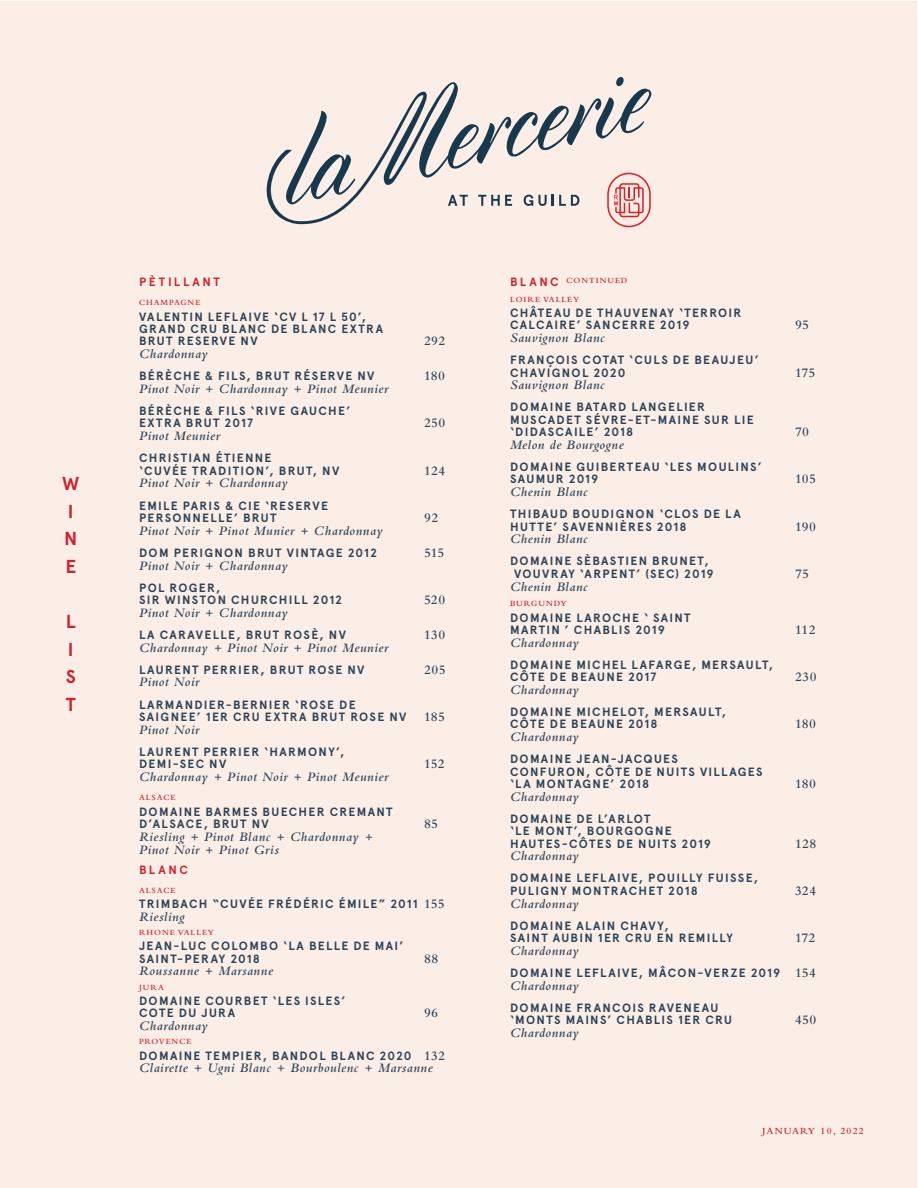
<style>
.page{position:relative;width:918px;height:1188px;background:#fff}
.page>*{position:absolute;margin:0;border:0;box-sizing:border-box;transform-origin:0 0}
.t1{font:700 18.75px/27.6px "Apercu";color:#cf2230}
.t2{font:italic 600 13.5px/12.8px "Bembo Std";letter-spacing:.045em;color:#2d4356}
.t3{font:600 13.5px "Bembo Std";letter-spacing:.015em;color:#2d4356}
.t4{font:700 12px/12.3px "Apercu";letter-spacing:.11em;color:#2d4356}
.t5{font:700 12px "Apercu";letter-spacing:.225em;color:#cf2230}
.t6{font:600 9.75px "Bembo Std";letter-spacing:.12em;color:#cf2230}
.t7{font:600 8.25px "Bembo Std";letter-spacing:.12em;color:#cf2230}
.s1{font-family:"Bembo Std";font-weight:600;font-size:13.5px}
.s2{font-family:"Apercu";font-weight:700;font-size:12px}
</style>
<div class="page">
<div style="left:1px;top:1px;width:916px;height:1186px;background:#faeee7"></div>
<svg style="left:266px;top:77px;width:386px;height:150px"></svg>
<h1 class="t1" style="left:62px;top:470px;width:19px">W<br>I<br>N<br>E</h1>
<h1 class="t1" style="left:66px;top:608px;width:12px;text-align:justify">L I S T</h1>
<p class="t5" style="left:139px;top:274px;width:82px">PÈTILLANT</p>
<p class="t7" style="left:139px;top:298px;width:63px">CHAMPAGNE</p>
<p class="t4" style="left:139px;top:310px;width:246px">VALENTIN LEFLAIVE ‘CV L 17 L 50’,<br>GRAND CRU BLANC DE BLANC EXTRA<br>BRUT RESERVE NV</p>
<p class="t3" style="left:424px;top:334px;width:23px">292</p>
<p class="t2" style="left:139px;top:348px;width:70px">Chardonnay</p>
<p class="t4" style="left:139px;top:370px;width:237px">BÉRÈCHE &amp; FILS, BRUT RÉSERVE NV</p>
<p class="t3" style="left:424px;top:369px;width:23px">180</p>
<p class="t2" style="left:139px;top:382px;width:251px">Pinot Noir + Chardonnay + Pinot Meunier</p>
<p class="t4" style="left:139px;top:405px;width:213px">BÉRÈCHE &amp; FILS ‘RIVE GAUCHE’<br>EXTRA BRUT 2017</p>
<p class="t3" style="left:424px;top:416px;width:23px">250</p>
<p class="t2" style="left:139px;top:430px;width:83px">Pinot Meunier</p>
<p class="t4" style="left:139px;top:452px;width:202px">CHRISTIAN ÉTIENNE<br>‘CUVÉE TRADITION’, BRUT, NV</p>
<p class="t2" style="left:139px;top:477px;width:150px">Pinot Noir + Chardonnay</p>
<p class="t4" style="left:139px;top:499px;width:190px">EMILE PARIS &amp; CIE ‘RESERVE<br>PERSONNELLE’ BRUT</p>
<p class="t3" style="left:424px;top:463px;width:23px">124</p>
<p class="t3" style="left:424px;top:510px;width:16px">92</p>
<p class="t2" style="left:139px;top:524px;width:245px">Pinot Noir + Pinot Munier + Chardonnay</p>
<p class="t4" style="left:139px;top:546px;width:239px">DOM PERIGNON BRUT VINTAGE 2012</p>
<p class="t3" style="left:424px;top:545px;width:22px">515</p>
<p class="t2" style="left:139px;top:559px;width:150px">Pinot Noir + Chardonnay</p>
<p class="t4" style="left:139px;top:581px;width:205px">POL ROGER,<br>SIR WINSTON CHURCHILL 2012</p>
<p class="t3" style="left:424px;top:592px;width:23px">520</p>
<p class="t2" style="left:139px;top:606px;width:150px">Pinot Noir + Chardonnay</p>
<p class="t4" style="left:139px;top:629px;width:208px">LA CARAVELLE, BRUT ROSÈ, NV</p>
<p class="t3" style="left:424px;top:627px;width:23px">130</p>
<p class="t2" style="left:139px;top:641px;width:251px">Chardonnay + Pinot Noir + Pinot Meunier</p>
<p class="t4" style="left:139px;top:663px;width:227px">LAURENT PERRIER, BRUT ROSE NV</p>
<p class="t3" style="left:424px;top:662px;width:23px">205</p>
<p class="t2" style="left:139px;top:676px;width:62px">Pinot Noir</p>
<p class="t4" style="left:139px;top:698px;width:269px">LARMANDIER-BERNIER ‘ROSE DE<br>SAIGNEE’ 1ER CRU EXTRA BRUT ROSE NV</p>
<p class="t3" style="left:424px;top:709px;width:22px">185</p>
<p class="t2" style="left:139px;top:723px;width:62px">Pinot Noir</p>
<p class="t4" style="left:139px;top:745px;width:207px">LAURENT PERRIER ‘HARMONY’,<br>DEMI-SEC NV</p>
<p class="t3" style="left:424px;top:756px;width:22px">152</p>
<p class="t2" style="left:139px;top:770px;width:251px">Chardonnay + Pinot Noir + Pinot Meunier</p>
<p class="t7" style="left:139px;top:793px;width:38px">ALSACE</p>
<p class="t4" style="left:139px;top:805px;width:255px">DOMAINE BARMES BUECHER CREMANT<br>D’ALSACE, BRUT NV</p>
<p class="t3" style="left:424px;top:816px;width:16px">85</p>
<p class="t2" style="left:139px;top:830px;width:235px">Riesling + Pinot Blanc + Chardonnay +<br>Pinot Noir + Pinot Gris</p>
<p class="t5" style="left:139px;top:862px;width:50px">BLANC</p>
<p class="t7" style="left:139px;top:885px;width:38px">ALSACE</p>
<p class="t4" style="left:139px;top:898px;width:307px">TRIMBACH “CUVÉE FRÉDÉRIC ÉMILE” 2011 <span class="s1">155</span></p>
<p class="t2" style="left:139px;top:910px;width:47px">Riesling</p>
<p class="t7" style="left:139px;top:928px;width:76px">RHONE VALLEY</p>
<p class="t4" style="left:139px;top:940px;width:266px">JEAN-LUC COLOMBO ‘LA BELLE DE MAI’<br>SAINT-PERAY 2018</p>
<p class="t3" style="left:424px;top:951px;width:16px">88</p>
<p class="t2" style="left:139px;top:965px;width:135px">Roussanne + Marsanne</p>
<p class="t7" style="left:139px;top:982px;width:26px">JURA</p>
<p class="t4" style="left:139px;top:995px;width:208px">DOMAINE COURBET ‘LES ISLES’<br>COTE DU JURA</p>
<p class="t3" style="left:424px;top:1006px;width:16px">96</p>
<p class="t2" style="left:139px;top:1019px;width:70px">Chardonnay</p>
<p class="t7" style="left:139px;top:1037px;width:54px">PROVENCE</p>
<p class="t4" style="left:139px;top:1049px;width:307px">DOMAINE TEMPIER, BANDOL BLANC 2020 <span class="s1">132</span></p>
<p class="t2" style="left:139px;top:1062px;width:295px">Clairette + Ugni Blanc + Bourboulenc + Marsanne</p>
<p class="t7" style="left:510px;top:276px;width:119px"><span class="s2">BLANC</span> CONTINUED</p>
<p class="t7" style="left:510px;top:294px;width:71px">LOIRE VALLEY</p>
<p class="t4" style="left:510px;top:307px;width:233px">CHÂTEAU DE THAUVENAY ‘TERROIR<br>CALCAIRE’ SANCERRE 2019</p>
<p class="t2" style="left:510px;top:331px;width:96px">Sauvignon Blanc</p>
<p class="t4" style="left:510px;top:354px;width:250px">FRANÇOIS COTAT ‘CULS DE BEAUJEU’<br>CHAVIGNOL 2020</p>
<p class="t2" style="left:510px;top:379px;width:96px">Sauvignon Blanc</p>
<p class="t4" style="left:510px;top:401px;width:245px">DOMAINE BATARD LANGELIER<br>MUSCADET SÉVRE-ET-MAINE SUR LIE ‘DIDASCAILE’ 2018</p>
<p class="t2" style="left:510px;top:438px;width:115px">Melon de Bourgogne</p>
<p class="t4" style="left:510px;top:461px;width:253px">DOMAINE GUIBERTEAU ‘LES MOULINS’<br>SAUMUR 2019</p>
<p class="t2" style="left:510px;top:485px;width:79px">Chenin Blanc</p>
<p class="t4" style="left:510px;top:508px;width:232px">THIBAUD BOUDIGNON ‘CLOS DE LA<br>HUTTE’ SAVENNIÈRES 2018</p>
<p class="t2" style="left:510px;top:533px;width:79px">Chenin Blanc</p>
<p class="t4" style="left:510px;top:555px;width:205px;text-align:center">DOMAINE SÈBASTIEN BRUNET,<br>VOUVRAY ‘ARPENT’ (SEC) 2019</p>
<p class="t2" style="left:510px;top:580px;width:79px">Chenin Blanc</p>
<p class="t7" style="left:510px;top:599px;width:58px">BURGUNDY</p>
<p class="t4" style="left:510px;top:611px;width:182px">DOMAINE LAROCHE ‘ SAINT<br>MARTIN ’ CHABLIS 2019</p>
<p class="t2" style="left:510px;top:636px;width:70px">Chardonnay</p>
<p class="t4" style="left:510px;top:659px;width:265px">DOMAINE MICHEL LAFARGE, MERSAULT,<br>CÔTE DE BEAUNE 2017</p>
<p class="t2" style="left:510px;top:683px;width:70px">Chardonnay</p>
<p class="t4" style="left:510px;top:706px;width:218px">DOMAINE MICHELOT, MERSAULT,<br>CÔTE DE BEAUNE 2018</p>
<p class="t2" style="left:510px;top:731px;width:70px">Chardonnay</p>
<p class="t4" style="left:510px;top:753px;width:254px">DOMAINE JEAN-JACQUES<br>CONFURON, CÔTE DE NUITS VILLAGES ‘LA MONTAGNE’ 2018</p>
<p class="t2" style="left:510px;top:790px;width:70px">Chardonnay</p>
<p class="t4" style="left:510px;top:813px;width:203px">DOMAINE DE L’ARLOT<br>‘LE MONT’, BOURGOGNE<br>HAUTES-CÔTES DE NUITS 2019</p>
<p class="t2" style="left:510px;top:850px;width:70px">Chardonnay</p>
<p class="t4" style="left:510px;top:872px;width:250px">DOMAINE LEFLAIVE, POUILLY FUISSE,<br>PULIGNY MONTRACHET 2018</p>
<p class="t2" style="left:510px;top:897px;width:70px">Chardonnay</p>
<p class="t4" style="left:510px;top:919px;width:224px">DOMAINE ALAIN CHAVY,<br>SAINT AUBIN 1ER CRU EN REMILLY</p>
<p class="t3" style="left:795px;top:318px;width:16px">95</p>
<p class="t3" style="left:795px;top:365px;width:22px">175</p>
<p class="t3" style="left:795px;top:424px;width:16px">70</p>
<p class="t3" style="left:795px;top:472px;width:22px">105</p>
<p class="t3" style="left:795px;top:519px;width:23px">190</p>
<p class="t3" style="left:795px;top:566px;width:15px">75</p>
<p class="t3" style="left:795px;top:622px;width:22px">112</p>
<p class="t3" style="left:795px;top:669px;width:23px">230</p>
<p class="t3" style="left:795px;top:717px;width:23px">180</p>
<p class="t3" style="left:795px;top:776px;width:23px">180</p>
<p class="t3" style="left:795px;top:836px;width:23px">128</p>
<p class="t3" style="left:795px;top:883px;width:23px">324</p>
<p class="t3" style="left:795px;top:930px;width:22px">172</p>
<p class="t2" style="left:510px;top:944px;width:70px">Chardonnay</p>
<p class="t4" style="left:510px;top:967px;width:308px">DOMAINE LEFLAIVE, MÂCON-VERZE 2019 <span class="s1">154</span></p>
<p class="t2" style="left:510px;top:979px;width:70px">Chardonnay</p>
<p class="t4" style="left:510px;top:1001px;width:223px">DOMAINE FRANCOIS RAVENEAU ‘MONTS MAINS’ CHABLIS 1ER CRU</p>
<p class="t3" style="left:795px;top:1012px;width:23px">450</p>
<p class="t2" style="left:510px;top:1026px;width:70px">Chardonnay</p>
<p class="t6" style="left:762px;top:1126px;width:103px">JANUARY 10, 2022</p>
</div>
